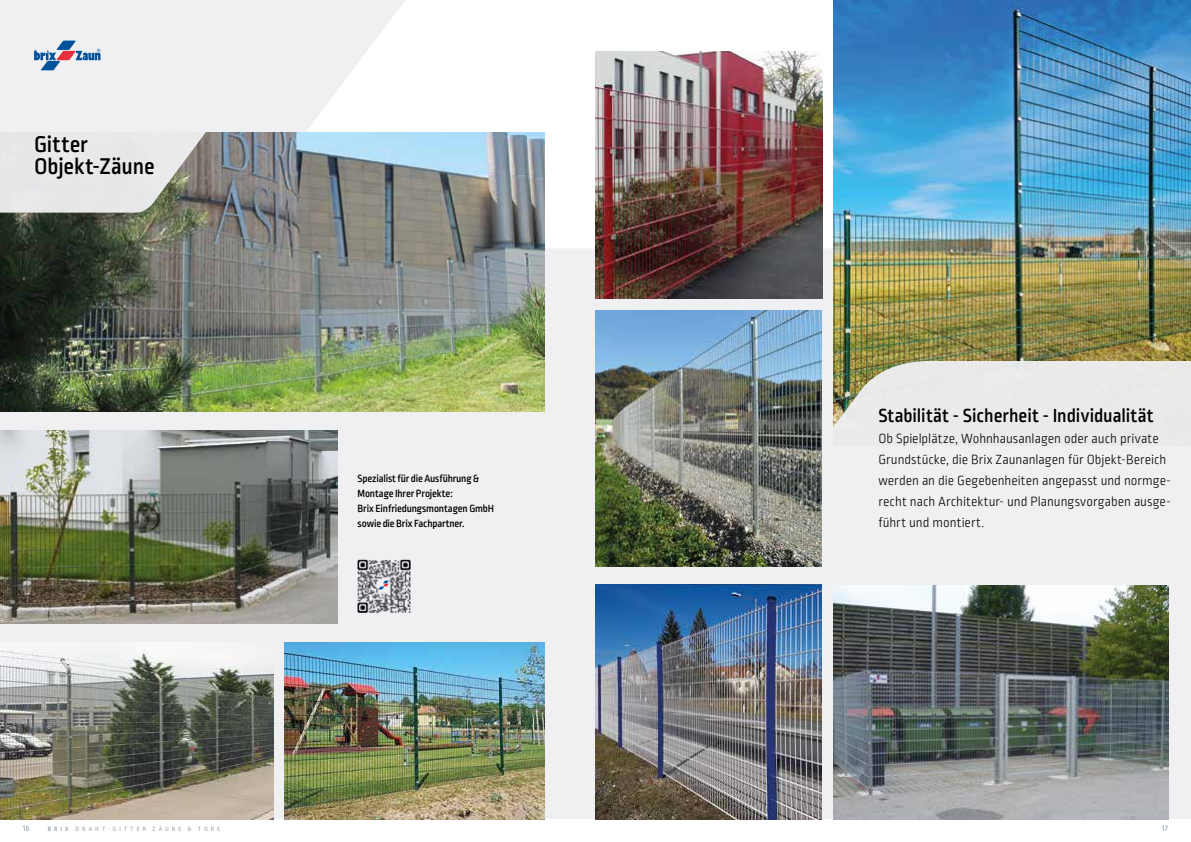
<style>
.page{position:relative;width:1191px;height:842px;background:#fff}
.page>*{position:absolute;margin:0;border:0;box-sizing:border-box;transform-origin:0 0}
.t1{font:500 24px/22px "Ropa Mix Pro";letter-spacing:-.005em;color:#000}
.t2{font:500 20px "Ropa Mix Pro";color:#000}
.t3{font:300 14px/21px "Ropa Mix Pro";color:#000}
.t4{font:500 11px/15px "Ropa Mix Pro";letter-spacing:-.01em;color:#000}
.t5{font:9px "Ropa Mix Pro";color:#98a6af}
.t6{font:6.5px "Ropa Mix Pro";letter-spacing:.45em;color:#98a6af}
.s1{font-weight:700}
</style>
<div class="page">
<div style="left:595px;top:0;width:596px;height:819px;background:#f0f0f3"></div>
<div style="left:0;top:0;width:595px;height:819px;background:#f0f0f3"></div>
<svg style="left:34px;top:41px;width:66px;height:29px"></svg>
<div style="left:596px;top:0;width:237px;height:248px;background:#fff"></div>
<svg style="left:231px;top:0;width:365px;height:248px;fill:#fff"></svg>
<img style="left:0;top:133px;width:544px;height:278px">
<img style="left:0;top:431px;width:337px;height:193px">
<img style="left:0;top:649px;width:273px;height:170px">
<img style="left:284px;top:642px;width:260px;height:177px">
<svg style="left:0;top:132px;width:213px;height:81px"></svg>
<img style="left:833px;top:0;width:358px;height:361px">
<div style="left:833px;top:361px;width:358px;height:85px;background:#ebeae9"></div>
<img style="left:833px;top:586px;width:335px;height:233px">
<img style="left:595px;top:311px;width:227px;height:255px">
<img style="left:595px;top:585px;width:227px;height:234px">
<img style="left:595px;top:51px;width:227px;height:248px">
<img style="left:357px;top:559px;width:54px;height:54px">
<svg style="left:377px;top:578px;width:13px;height:15px"></svg>
<h1 class="t1" style="left:34px;top:135px;width:122px">Gitter<br>Objekt-Zäune</h1>
<p class="t4" style="left:357px;top:471px;width:138px">Spezialist für die Ausführung &amp;<br>Montage Ihrer Projekte:<br>Brix Einfriedungsmontagen GmbH sowie die Brix Fachpartner.</p>
<h2 class="t2" style="left:878px;top:404px;width:277px">Stabilität - Sicherheit - Individualität</h2>
<p class="t3" style="left:878px;top:428px;width:294px">Ob Spielplätze, Wohnhausanlagen oder auch private Grundstücke, die Brix Zaunanlagen für Objekt-Bereich werden an die Gegebenheiten angepasst und normge&shy;recht nach Architektur- und Planungsvorgaben ausge&shy;führt und montiert.</p>
<p class="t5" style="left:23px;top:823px;width:9px">16</p>
<p class="t6" style="left:48px;top:825px;width:174px"><span class="s1">BRIX</span> DRAHT-GITTER ZÄUNE &amp; TORE</p>
<p class="t5" style="left:1161px;top:823px;width:8px">17</p>
</div>
